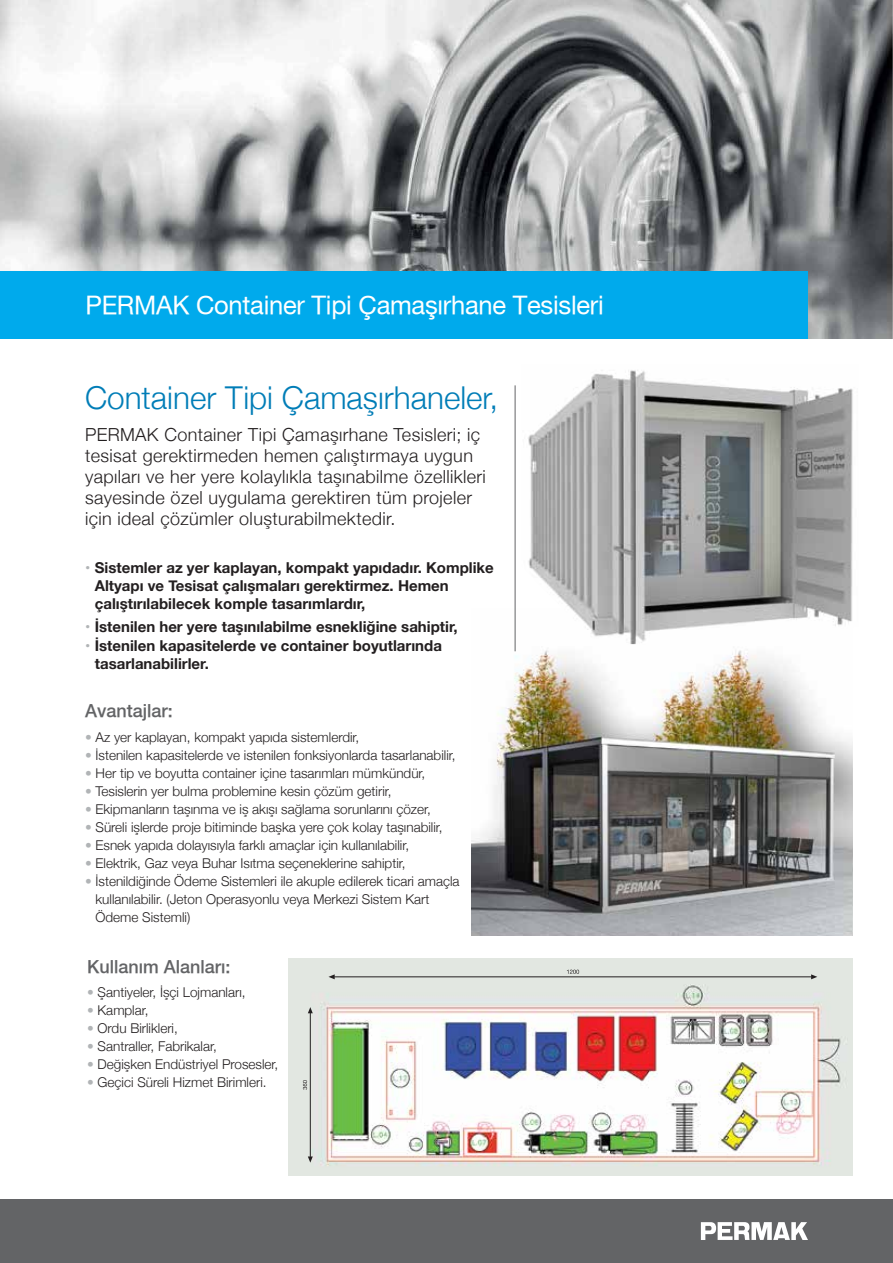
<style>
.page{position:relative;width:893px;height:1263px;background:#fff}
.page>*{position:absolute;margin:0;border:0;box-sizing:border-box;transform-origin:0 0}
.t1{font:300 31.5px "Helvetica Neue";color:#007db7}
.t2{font:25.5px "Helvetica T";letter-spacing:-.01em;color:#fff}
.t3{font:300 18px/21px "Helvetica Neue";letter-spacing:.02em;color:#231f20}
.t4{font:18px "Helvetica T Medium";color:#636466}
.t5{font:700 15px/18px "Helvetica Neue";color:#231f20}
.t6{font:300 13.5px/18px "Helvetica Neue";color:#231f20}
.s1{color:#b1b4b6}
</style>
<div class="page">
<img style="left:472px;top:608px;width:381px;height:327px">
<img style="left:0;top:0;width:893px;height:339px">
<div style="left:0;top:271px;width:808px;height:68px;background:#00aaec"></div>
<hr style="left:515px;top:385px;width:1px;height:266px;background:#636466">
<div style="left:0;top:1199px;width:893px;height:64px;background:#636466"></div>
<svg style="left:701px;top:1222px;width:107px;height:18px"></svg>
<img style="left:288px;top:959px;width:565px;height:216px">
<svg style="left:328px;top:974px;width:7px;height:5px"></svg>
<svg style="left:811px;top:974px;width:6px;height:5px"></svg>
<hr style="left:334px;top:976px;width:477px;height:1px;background:#231f20">
<svg style="left:303px;top:1080px;width:4px;height:9px"></svg>
<svg style="left:308px;top:1156px;width:5px;height:7px"></svg>
<svg style="left:308px;top:1007px;width:5px;height:6px"></svg>
<hr style="left:310px;top:1013px;width:1px;height:144px;background:#231f20">
<svg style="left:567px;top:970px;width:12px;height:4px"></svg>
<img style="left:522px;top:370px;width:331px;height:274px">
<h2 class="t2" style="left:85px;top:290px;width:520px">PERMAK Container Tipi Çamaş›rhane Tesisleri</h2>
<h1 class="t1" style="left:85px;top:372px;width:415px">Container Tipi Çamaşırhaneler,</h1>
<p class="t3" style="left:85px;top:422px;width:402px">PERMAK Container Tipi Çamaşırhane Tesisleri; iç tesisat gerektirmeden hemen çalıştırmaya uygun yapıları ve her yere kolaylıkla taşınabilme özellikleri sayesinde özel uygulama gerektiren tüm projeler için ideal çözümler oluşturabilmektedir.</p>
<p class="t5" style="left:95px;top:559px;width:401px;text-indent:-10px"><span class="s1">•</span> Sistemler az yer kaplayan, kompakt yapıdadır. Komplike<br>Altyapı ve Tesisat çalışmaları gerektirmez. Hemen çalıştırılabilecek komple tasarımlardır,</p>
<p class="t5" style="left:85px;top:618px;width:374px"><span class="s1">•</span> İstenilen her yere taşınılabilme esnekliğine sahiptir,</p>
<p class="t5" style="left:95px;top:637px;width:349px;text-indent:-10px"><span class="s1">•</span> İstenilen kapasitelerde ve container boyutlarında tasarlanabilirler.</p>
<h3 class="t4" style="left:85px;top:700px;width:89px">Avantajlar:</h3>
<p class="t6" style="left:85px;top:727px;width:276px"><span class="s1">•</span> Az yer kaplayan, kompakt yapıda sistemlerdir,</p>
<p class="t6" style="left:85px;top:745px;width:372px"><span class="s1">•</span> İstenilen kapasitelerde ve istenilen fonksiyonlarda tasarlanabilir,</p>
<p class="t6" style="left:85px;top:763px;width:342px"><span class="s1">•</span> Her tip ve boyutta container içine tasarımları mümkündür,</p>
<p class="t6" style="left:85px;top:781px;width:308px"><span class="s1">•</span> Tesislerin yer bulma problemine kesin çözüm getirir,</p>
<p class="t6" style="left:85px;top:799px;width:347px"><span class="s1">•</span> Ekipmanların taşınma ve iş akışı sağlama sorunlarını çözer,</p>
<p class="t6" style="left:85px;top:817px;width:359px"><span class="s1">•</span> Süreli işlerde proje bitiminde başka yere çok kolay taşınabilir,</p>
<p class="t6" style="left:85px;top:835px;width:326px"><span class="s1">•</span> Esnek yapıda dolayısıyla farklı amaçlar için kullanılabilir,</p>
<p class="t6" style="left:85px;top:853px;width:322px"><span class="s1">•</span> Elektrik, Gaz veya Buhar Isıtma seçeneklerine sahiptir,</p>
<p class="t6" style="left:96px;top:871px;width:366px;text-indent:-11px"><span class="s1">•</span> İstenildiğinde Ödeme Sistemleri ile akuple edilerek ticari amaçla kullanılabilir. (Jeton Operasyonlu veya Merkezi Sistem Kart<br>Ödeme Sistemli)</p>
<h3 class="t4" style="left:87px;top:956px;width:145px">Kullan›m Alanlar›:</h3>
<p class="t6" style="left:87px;top:982px;width:160px"><span class="s1">•</span> Şantiyeler, İşçi Lojmanları,</p>
<p class="t6" style="left:87px;top:1000px;width:63px"><span class="s1">•</span> Kamplar,</p>
<p class="t6" style="left:87px;top:1018px;width:92px"><span class="s1">•</span> Ordu Birlikleri,</p>
<p class="t6" style="left:87px;top:1036px;width:131px"><span class="s1">•</span> Santraller, Fabrikalar,</p>
<p class="t6" style="left:87px;top:1054px;width:193px"><span class="s1">•</span> Değişken Endüstriyel Prosesler,</p>
<p class="t6" style="left:87px;top:1072px;width:181px"><span class="s1">•</span> Geçici Süreli Hizmet Birimleri.</p>
</div>
